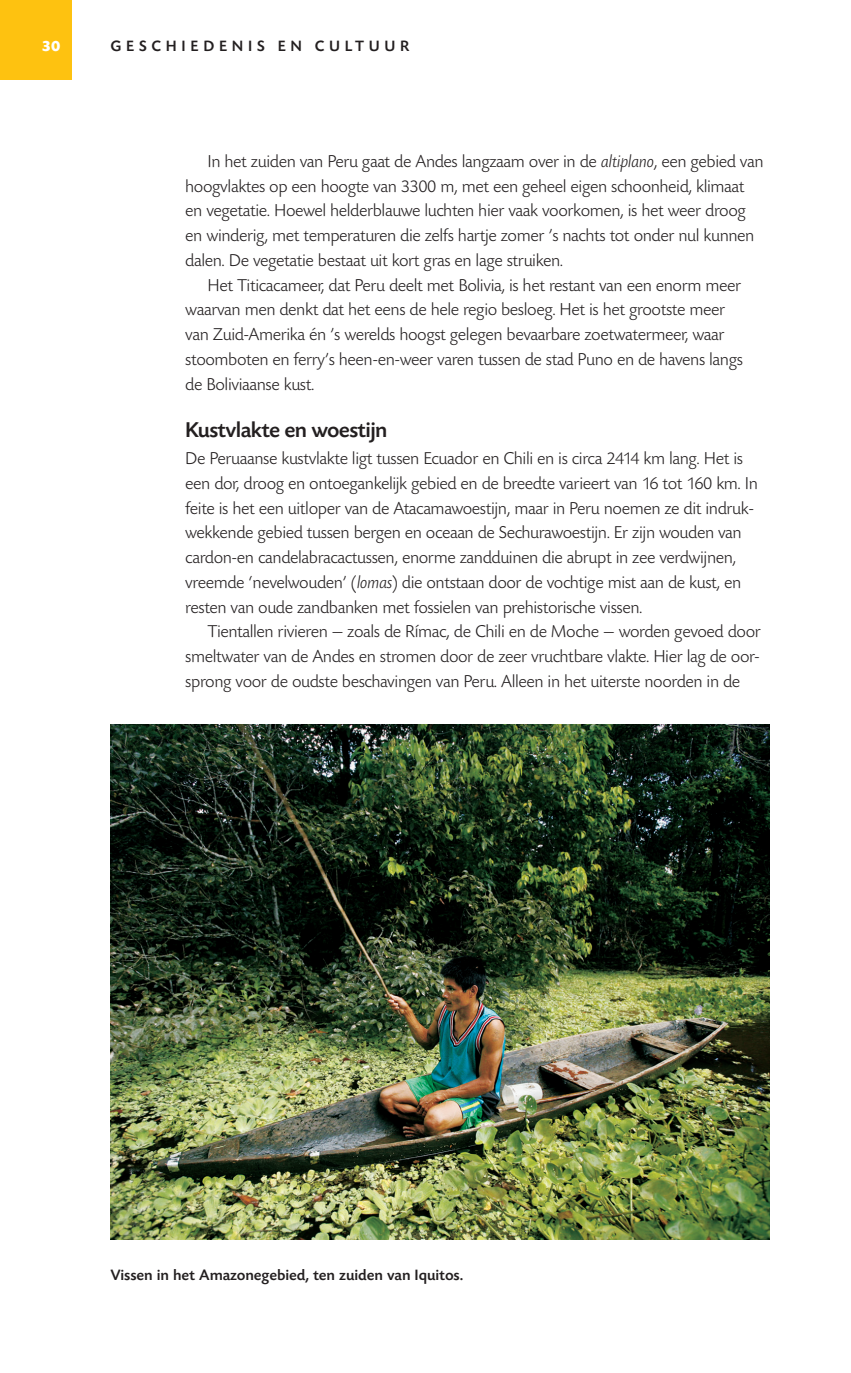
<style>
.page{position:relative;width:851px;height:1373px;background:#fff}
.page>*{position:absolute;margin:0;border:0;box-sizing:border-box;transform-origin:0 0}
.t1{font:500 22.5px "Today SBOP";letter-spacing:-.025em;color:#231f20}
.t2{font:300 18px "Today SBOP";letter-spacing:-.025em;color:#231f20}
.t3{font:500 15.75px "Today SBOP";letter-spacing:-.005em;color:#231f20}
.t4{font:500 15.75px "Today SBOP";letter-spacing:.3em;color:#231f20}
.t5{font:700 15.75px "Today SBOP";color:#fff}
.s1{font-style:italic}
</style>
<div class="page">
<div style="left:0;top:0;width:72px;height:79px;background:#fec210"></div>
<img style="left:110px;top:725px;width:659px;height:514px">
<p class="t5" style="left:42px;top:37px;width:20px">30</p>
<p class="t3" style="left:110px;top:37px;width:69px">Geschiede</p>
<p class="t4" style="left:232px;top:37px;width:179px">ni s en cultuur</p>
<p class="t2" style="left:207px;top:152px;width:557px">In het zuiden van Peru gaat de Andes langzaam over in de <span class="s1">altiplano</span>, een gebied van</p>
<p class="t2" style="left:185px;top:176px;width:560px">hoogvlaktes op een hoogte van 3300 m, met een geheel eigen schoonheid, klimaat</p>
<p class="t2" style="left:185px;top:201px;width:562px">en vegetatie. Hoewel helderblauwe luchten hier vaak voorkomen, is het weer droog</p>
<p class="t2" style="left:185px;top:226px;width:570px">en winderig, met temperaturen die zelfs hartje zomer ’s nachts tot onder nul kunnen</p>
<p class="t2" style="left:185px;top:251px;width:379px">dalen. De vegetatie bestaat uit kort gras en lage struiken.</p>
<p class="t2" style="left:207px;top:275px;width:535px">Het Titicacameer, dat Peru deelt met Bolivia, is het restant van een enorm meer</p>
<p class="t2" style="left:185px;top:300px;width:541px">waarvan men denkt dat het eens de hele regio besloeg. Het is het grootste meer</p>
<p class="t2" style="left:185px;top:325px;width:540px">van Zuid-Amerika én ’s werelds hoogst gelegen bevaarbare zoetwatermeer, waar</p>
<p class="t2" style="left:185px;top:350px;width:559px">stoomboten en ferry’s heen-en-weer varen tussen de stad Puno en de havens langs</p>
<p class="t2" style="left:185px;top:374px;width:131px">de Boliviaanse kust.</p>
<p class="t1" style="left:185px;top:418px;width:204px">Kustvlakte en woestijn</p>
<p class="t2" style="left:185px;top:449px;width:559px">De Peruaanse kustvlakte ligt tussen Ecuador en Chili en is circa 2414 km lang. Het is</p>
<p class="t2" style="left:185px;top:473px;width:574px">een dor, droog en ontoegankelijk gebied en de breedte varieert van 16 tot 160 km. In</p>
<p class="t2" style="left:185px;top:498px;width:570px">feite is het een uitloper van de Atacamawoestijn, maar in Peru noemen ze dit indruk-</p>
<p class="t2" style="left:185px;top:523px;width:557px">wekkende gebied tussen bergen en oceaan de Sechurawoestijn. Er zijn wouden van</p>
<p class="t2" style="left:185px;top:548px;width:552px">cardon-en candelabracactussen, enorme zandduinen die abrupt in zee verdwijnen,</p>
<p class="t2" style="left:185px;top:572px;width:557px">vreemde ‘nevelwouden’ (<span class="s1">lomas</span>) die ontstaan door de vochtige mist aan de kust, en</p>
<p class="t2" style="left:185px;top:597px;width:458px">resten van oude zandbanken met fossielen van prehistorische vissen.</p>
<p class="t2" style="left:207px;top:622px;width:554px">Tientallen rivieren — zoals de Rímac, de Chili en de Moche — worden gevoed door</p>
<p class="t2" style="left:185px;top:647px;width:576px">smeltwater van de Andes en stromen door de zeer vruchtbare vlakte. Hier lag de oor-</p>
<p class="t2" style="left:185px;top:671px;width:556px">sprong voor de oudste beschavingen van Peru. Alleen in het uiterste noorden in de</p>
<p class="t3" style="left:110px;top:1266px;width:354px">Vissen in het Amazonegebied, ten zuiden van Iquitos.</p>
</div>
